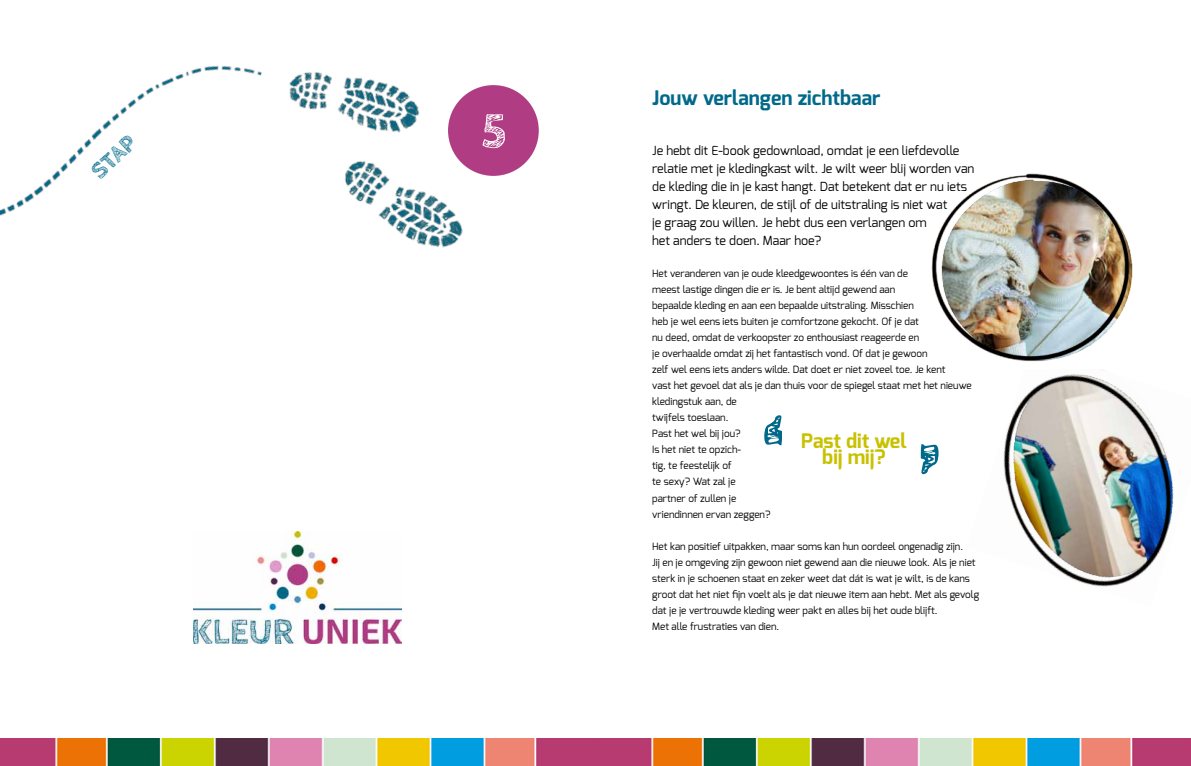
<style>
.page{position:relative;width:1191px;height:766px;background:#fff}
.page>*{position:absolute;margin:0;border:0;box-sizing:border-box;transform-origin:0 0}
.t1{font:700 124px "Cabin Sketch";color:#00698a}
.t2{font:700 50px "Cabin Sketch";color:#fff}
.t3{font:700 24px "Cabin Sketch";color:#00698a}
.t4{font:700 20px "Exo";color:#00698a}
.t5{font:700 20px/16px "Exo";color:#c8c100;text-align:center}
.t6{font:12.5px/18px "Exo";color:#000}
.t7{font:10px/16px "Exo";color:#000}
.s1{color:#fff}
</style>
<div class="page">
<img style="left:0;top:738px;width:1191px;height:27px">
<img style="left:1003px;top:369px;width:171px;height:218px">
<img style="left:931px;top:173px;width:202px;height:188px">
<div style="left:448px;top:85px;width:91px;height:91px;background:#b03d83;border-radius:50%"></div>
<img style="left:289px;top:72px;width:198px;height:103px">
<img style="left:292px;top:137px;width:187px;height:111px">
<img style="left:194px;top:531px;width:208px;height:112px">
<img style="left:0;top:65px;width:280px;height:474px">
<h3 class="t3" style="left:86px;top:165px;width:68px;rotate:-44deg">STAP <span class="s1">1</span></h3>
<h2 class="t2" style="left:480px;top:104px;width:28px">5</h2>
<h3 class="t4" style="left:652px;top:85px;width:230px">Jouw verlangen zichtbaar</h3>
<p class="t6" style="left:652px;top:142px;width:323px">Je hebt dit E-book gedownload, omdat je een liefdevolle relatie met je kledingkast wilt. Je wilt weer blij worden van de kleding die in je kast hangt. Dat betekent dat er nu iets wringt. De kleuren, de stijl of de uitstraling is niet wat<br>je graag zou willen. Je hebt dus een verlangen om<br>het anders te doen. Maar hoe?</p>
<p class="t7" style="left:652px;top:265px;width:321px">Het veranderen van je oude kleedgewoontes is één van de<br>meest lastige dingen die er is. Je bent altijd gewend aan<br>bepaalde kleding en aan een bepaalde uitstraling. Misschien<br>heb je wel eens iets buiten je comfortzone gekocht. Of je dat<br>nu deed, omdat de verkoopster zo enthousiast reageerde en<br>je overhaalde omdat zij het fantastisch vond. Of dat je gewoon<br>zelf wel eens iets anders wilde. Dat doet er niet zoveel toe. Je kent<br>vast het gevoel dat als je dan thuis voor de spiegel staat met het nieuwe kledingstuk aan, de<br>twijfels toeslaan.<br>Past het wel bij jou?<br>Is het niet te opzich-<br>tig, te feestelijk of<br>te sexy? Wat zal je<br>partner of zullen je<br>vriendinnen ervan zeggen?</p>
<p class="t7" style="left:652px;top:537px;width:329px">Het kan positief uitpakken, maar soms kan hun oordeel ongenadig zijn.<br>Jij en je omgeving zijn gewoon niet gewend aan die nieuwe look. Als je niet sterk in je schoenen staat en zeker weet dat dát is wat je wilt, is de kans groot dat het niet fijn voelt als je dat nieuwe item aan hebt. Met als gevolg dat je je vertrouwde kleding weer pakt en alles bij het oude blijft.<br>Met alle frustraties van dien.</p>
<h1 class="t1" style="left:761px;top:390px;width:27px">‘</h1>
<h3 class="t5" style="left:801px;top:432px;width:107px">Past dit wel bij mij?</h3>
<h1 class="t1" style="left:942px;top:498px;width:27px;rotate:-180deg">‘</h1>
</div>
